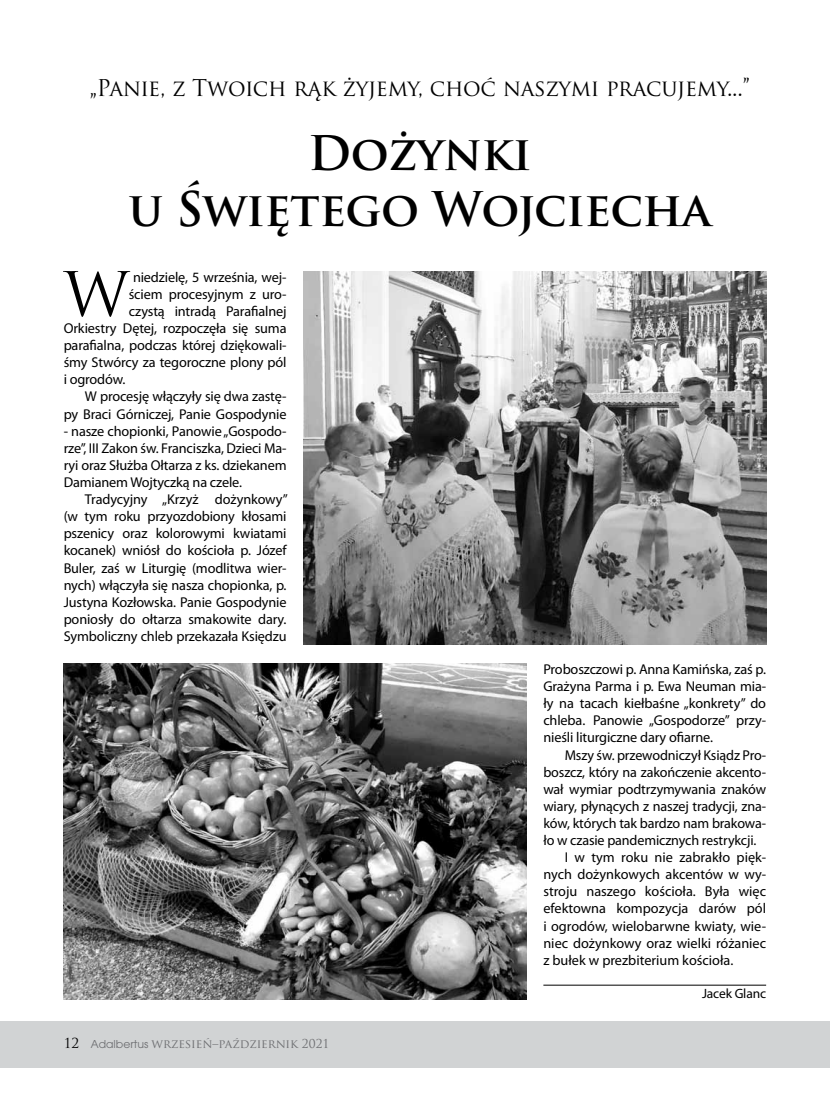
<style>
.page{position:relative;width:830px;height:1106px;background:#fff}
.page>*{position:absolute;margin:0;border:0;box-sizing:border-box;transform-origin:0 0}
.t1{font:59.7px "Trajan Pro";color:#000}
.t2{font:700 46.5px/55.8px "Trajan Pro";letter-spacing:-.01em;color:#000;text-align:center}
.t3{font:22.5px "Trajan Pro";letter-spacing:-.01em;color:#000}
.t4{font:14.25px/17.1px "Myriad Pro";letter-spacing:-.01em;color:#000;text-align:justify}
.t5{font:13.5px "Myriad Pro";letter-spacing:-.01em;color:#000}
.t6{font:12px "Trajan Pro";color:#6d6e71}
.s1{font-size:13.5px;color:#000}
.s2{font-family:"Avant Gar Got Itc TEE"}
</style>
<div class="page">
<div style="left:0;top:1020px;width:829px;height:47px;background:#d1d3d4"></div>
<img style="left:303px;top:271px;width:462px;height:374px">
<hr style="left:543px;top:984px;width:222px;height:1px;background:#000">
<img style="left:64px;top:663px;width:462px;height:336px">
<h3 class="t3" style="left:90px;top:73px;width:661px">„Panie, z Twoich rąk żyjemy, choć naszymi pracujemy...”</h3>
<h2 class="t2" style="left:128px;top:126px;width:584px">Dożynki<br>u Świętego Wojciecha</h2>
<h1 class="t1" style="left:64px;top:256px;width:67px">W</h1>
<p class="t4" style="left:133px;top:268px;width:155px">niedzielę, 5 września, wej-</p>
<p class="t4" style="left:129px;top:285px;width:159px">ściem procesyjnym z uro-</p>
<p class="t4" style="left:129px;top:302px;width:159px">czystą intradą Parafialnej</p>
<p class="t4" style="left:64px;top:319px;width:224px">Orkiestry Dętej, rozpoczęła się suma</p>
<p class="t4" style="left:64px;top:336px;width:224px">parafialna, podczas której dziękowali-</p>
<p class="t4" style="left:64px;top:354px;width:224px">śmy Stwórcy za tegoroczne plony pól</p>
<p class="t4" style="left:64px;top:371px;width:63px">i ogrodów.</p>
<p class="t4" style="left:85px;top:388px;width:203px">W procesję włączyły się dwa zastę-</p>
<p class="t4" style="left:64px;top:405px;width:224px">py Braci Górniczej, Panie Gospodynie</p>
<p class="t4" style="left:64px;top:422px;width:224px">- nasze chopionki, Panowie „Gospodo&shy;rze”, III Zakon św. Franciszka, Dzieci Ma&shy;ryi oraz Służba Ołtarza z ks. dziekanem Damianem Wojtyczką na czele.</p>
<p class="t4" style="left:64px;top:490px;width:225px;text-indent:21px">Tradycyjny „Krzyż dożynkowy” (w tym roku przyozdobiony kłosami pszenicy oraz kolorowymi kwiatami kocanek) wniósł do kościoła p. Józef Buler, zaś w Liturgię (modlitwa wier&shy;nych) włączyła się nasza chopionka, p.<br>Justyna Kozłowska. Panie Gospodynie poniosły do ołtarza smakowite dary.<br>Symboliczny chleb przekazała Księdzu</p>
<p class="t6" style="left:64px;top:1035px;width:267px"><span class="s1">12</span> <span class="s2">Adalbertus</span> wrzesień–październik 2021</p>
<p class="t4" style="left:543px;top:660px;width:224px">Proboszczowi p. Anna Kamińska, zaś p.<br>Grażyna Parma i p. Ewa Neuman mia&shy;ły na tacach kiełbaśne „konkrety” do chleba. Panowie „Gospodorze” przy&shy;nieśli liturgiczne dary ofiarne.</p>
<p class="t4" style="left:564px;top:746px;width:203px">Mszy św. przewodniczył Ksiądz Pro-</p>
<p class="t4" style="left:543px;top:763px;width:224px">boszcz, który na zakończenie akcento-</p>
<p class="t4" style="left:543px;top:780px;width:224px">wał wymiar podtrzymywania znaków</p>
<p class="t4" style="left:543px;top:797px;width:224px">wiary, płynących z naszej tradycji, zna-</p>
<p class="t4" style="left:543px;top:814px;width:224px">ków, których tak bardzo nam brakowa-</p>
<p class="t4" style="left:543px;top:831px;width:214px">ło w czasie pandemicznych restrykcji.</p>
<p class="t4" style="left:564px;top:848px;width:203px">I w tym roku nie zabrakło pięk-</p>
<p class="t4" style="left:543px;top:865px;width:224px">nych dożynkowych akcentów w wy-</p>
<p class="t4" style="left:543px;top:882px;width:224px">stroju naszego kościoła. Była więc</p>
<p class="t4" style="left:543px;top:900px;width:224px">efektowna kompozycja darów pól</p>
<p class="t4" style="left:543px;top:917px;width:224px">i ogrodów, wielobarwne kwiaty, wie-</p>
<p class="t4" style="left:543px;top:934px;width:224px">niec dożynkowy oraz wielki różaniec</p>
<p class="t4" style="left:543px;top:951px;width:191px">z bułek w prezbiterium kościoła.</p>
<p class="t5" style="left:701px;top:985px;width:66px">Jacek Glanc</p>
</div>
